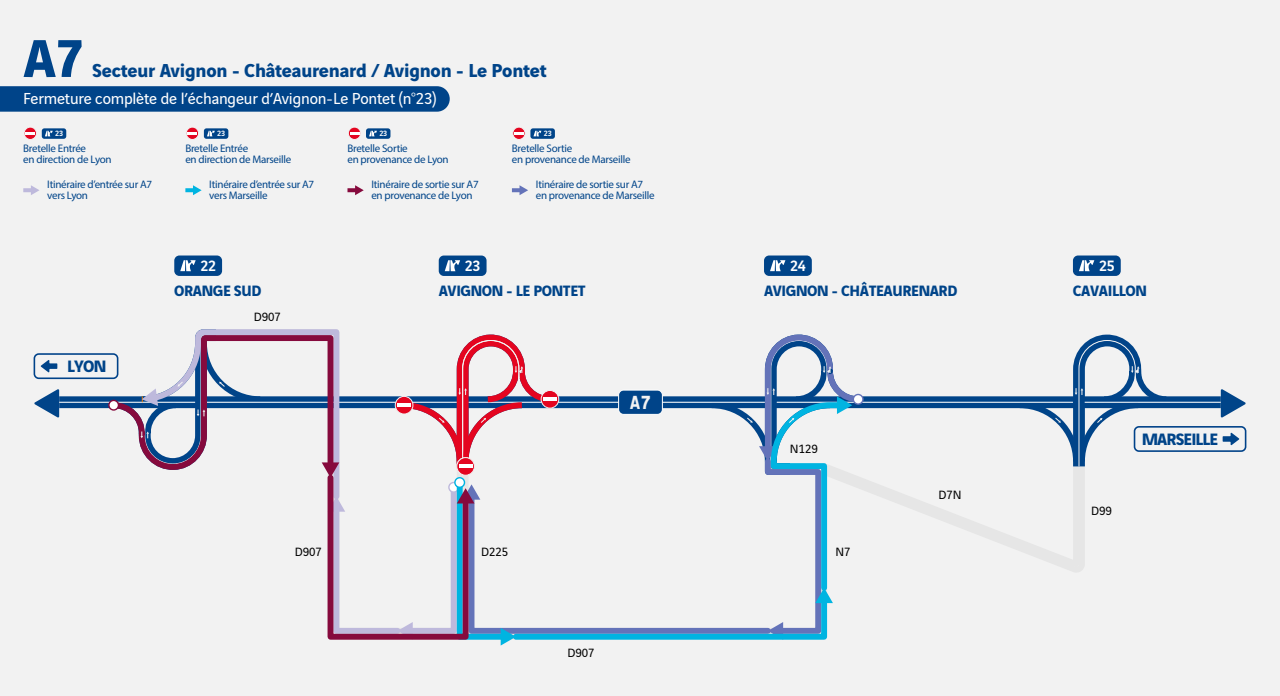
<style>
.page{position:relative;width:1280px;height:696px;background:#f2f2f2}
.page>*{position:absolute;margin:0;border:0;box-sizing:border-box;transform-origin:0 0}
.t1{font:700 56.7px "Vinci Sans";color:#004489}
.t2{font:700 20px "Vinci Sans";letter-spacing:-.01em;color:#004489}
.t3{font:18.4px "Caracteres L1";color:#f2f2f2}
.t4{font:700 17.6px "Vinci Sans";letter-spacing:-.05em;color:#004489}
.t5{font:17px "Vinci Sans";letter-spacing:-.01em;color:#fff}
.t6{font:700 16px "Vinci Sans";letter-spacing:-.025em;color:#004489}
.t7{font:500 16px "Vinci Sans";letter-spacing:-.025em;color:#fff}
.t8{font:12.8px "Vinci Sans";color:#000}
.t9{font:11px/11px "Myriad Pro";letter-spacing:-.025em;color:#004489}
.t10{font:500 8.2px "Vinci Sans";letter-spacing:-.025em;color:#fff}
</style>
<div class="page">
<div style="left:59px;top:402px;width:1162px;height:6px;background:#004489"></div>
<div style="left:59px;top:396px;width:1162px;height:6px;background:#004489"></div>
<svg style="left:34px;top:389px;width:25px;height:29px"></svg>
<svg style="left:1221px;top:389px;width:25px;height:29px"></svg>
<hr style="left:1085px;top:402px;width:136px;height:1px;background:#fff">
<hr style="left:59px;top:402px;width:136px;height:1px;background:#fff">
<svg style="left:23px;top:185px;width:16px;height:10px"></svg>
<svg style="left:24px;top:127px;width:13px;height:13px"></svg>
<svg style="left:26px;top:132px;width:9px;height:2px"></svg>
<div style="left:42px;top:128px;width:24px;height:11px;background:#004489;border-radius:3px"></div>
<svg style="left:45px;top:131px;width:8px;height:5px"></svg>
<svg style="left:185px;top:185px;width:17px;height:10px"></svg>
<svg style="left:186px;top:127px;width:13px;height:13px"></svg>
<svg style="left:188px;top:132px;width:9px;height:2px"></svg>
<div style="left:204px;top:128px;width:24px;height:11px;background:#004489;border-radius:3px"></div>
<svg style="left:207px;top:131px;width:8px;height:5px"></svg>
<svg style="left:347px;top:188px;width:8px;height:4px"></svg>
<svg style="left:355px;top:185px;width:9px;height:10px"></svg>
<svg style="left:348px;top:127px;width:13px;height:13px"></svg>
<svg style="left:350px;top:132px;width:9px;height:2px"></svg>
<div style="left:366px;top:128px;width:24px;height:11px;background:#004489;border-radius:3px"></div>
<svg style="left:369px;top:131px;width:8px;height:5px"></svg>
<svg style="left:512px;top:185px;width:16px;height:10px"></svg>
<svg style="left:513px;top:127px;width:12px;height:13px"></svg>
<svg style="left:514px;top:132px;width:10px;height:2px"></svg>
<div style="left:530px;top:128px;width:25px;height:11px;background:#004489;border-radius:3px"></div>
<svg style="left:534px;top:131px;width:7px;height:5px"></svg>
<svg style="left:0;top:86px;width:450px;height:26px;background:#06488b"></svg>
<svg style="left:108px;top:329px;width:1064px;height:316px"></svg>
<div style="left:1134px;top:426px;width:112px;height:26px;border:2px solid #004289;border-radius:4px"></div>
<svg style="left:1223px;top:432px;width:16px;height:13px"></svg>
<div style="left:34px;top:353px;width:84px;height:26px;border:2px solid #004289;border-radius:4px"></div>
<svg style="left:41px;top:360px;width:16px;height:13px"></svg>
<div style="left:619px;top:390px;width:43px;height:24px;background:#004489;border-radius:5px"></div>
<div style="left:618px;top:390px;width:45px;height:25px;border:1px solid #fff;border-radius:5px"></div>
<div style="left:764px;top:255px;width:48px;height:21px;background:#004489;border-radius:5px"></div>
<svg style="left:770px;top:260px;width:15px;height:11px"></svg>
<div style="left:1073px;top:255px;width:48px;height:21px;background:#004489;border-radius:5px"></div>
<svg style="left:1079px;top:260px;width:15px;height:11px"></svg>
<div style="left:174px;top:255px;width:48px;height:21px;background:#004489;border-radius:5px"></div>
<svg style="left:180px;top:260px;width:16px;height:11px"></svg>
<div style="left:439px;top:256px;width:48px;height:20px;background:#004489;border-radius:5px"></div>
<svg style="left:445px;top:260px;width:15px;height:11px"></svg>
<h1 class="t1" style="left:23px;top:13px;width:62px">A7</h1>
<h2 class="t2" style="left:92px;top:55px;width:456px">Secteur Avignon - Châteaurenard / Avignon - Le Pontet</h2>
<h3 class="t5" style="left:23px;top:86px;width:415px">Fermeture complète de l’échangeur d’Avignon-Le Pontet (n°23)</h3>
<p class="t10" style="left:55px;top:127px;width:9px">23</p>
<p class="t10" style="left:217px;top:127px;width:9px">23</p>
<p class="t10" style="left:379px;top:127px;width:9px">23</p>
<p class="t10" style="left:544px;top:127px;width:9px">23</p>
<p class="t9" style="left:23px;top:142px;width:90px">Bretelle Entrée<br>en direction de Lyon</p>
<p class="t9" style="left:185px;top:142px;width:107px">Bretelle Entrée<br>en direction de Marseille</p>
<p class="t9" style="left:347px;top:142px;width:103px">Bretelle Sortie<br>en provenance de Lyon</p>
<p class="t9" style="left:512px;top:142px;width:120px">Bretelle Sortie<br>en provenance de Marseille</p>
<p class="t9" style="left:47px;top:179px;width:106px">Itinéraire d’entrée sur A7 vers Lyon</p>
<p class="t9" style="left:209px;top:179px;width:106px">Itinéraire d’entrée sur A7 vers Marseille</p>
<p class="t9" style="left:371px;top:179px;width:109px">Itinéraire de sortie sur A7 en provenance de Lyon</p>
<p class="t9" style="left:536px;top:179px;width:120px">Itinéraire de sortie sur A7 en provenance de Marseille</p>
<h3 class="t4" style="left:67px;top:353px;width:41px">LYON</h3>
<h3 class="t7" style="left:200px;top:253px;width:17px">22</h3>
<h3 class="t6" style="left:174px;top:278px;width:89px">ORANGE SUD</h3>
<p class="t8" style="left:254px;top:307px;width:29px">D907</p>
<h3 class="t7" style="left:465px;top:253px;width:17px">23</h3>
<h3 class="t6" style="left:439px;top:278px;width:148px">AVIGNON - LE PONTET</h3>
<h3 class="t7" style="left:790px;top:253px;width:17px">24</h3>
<h3 class="t6" style="left:764px;top:278px;width:195px">AVIGNON - CHÂTEAURENARD</h3>
<h3 class="t3" style="left:630px;top:393px;width:23px">A7</h3>
<p class="t8" style="left:790px;top:439px;width:30px">N129</p>
<p class="t8" style="left:295px;top:543px;width:29px">D907</p>
<p class="t8" style="left:835px;top:543px;width:17px">N7</p>
<p class="t8" style="left:481px;top:543px;width:29px">D225</p>
<p class="t8" style="left:939px;top:486px;width:25px">D7N</p>
<p class="t8" style="left:567px;top:643px;width:29px">D907</p>
<h3 class="t7" style="left:1099px;top:253px;width:17px">25</h3>
<h3 class="t6" style="left:1073px;top:278px;width:76px">CAVAILLON</h3>
<p class="t8" style="left:1091px;top:501px;width:22px">D99</p>
<h3 class="t4" style="left:1142px;top:425px;width:78px">MARSEILLE</h3>
</div>
